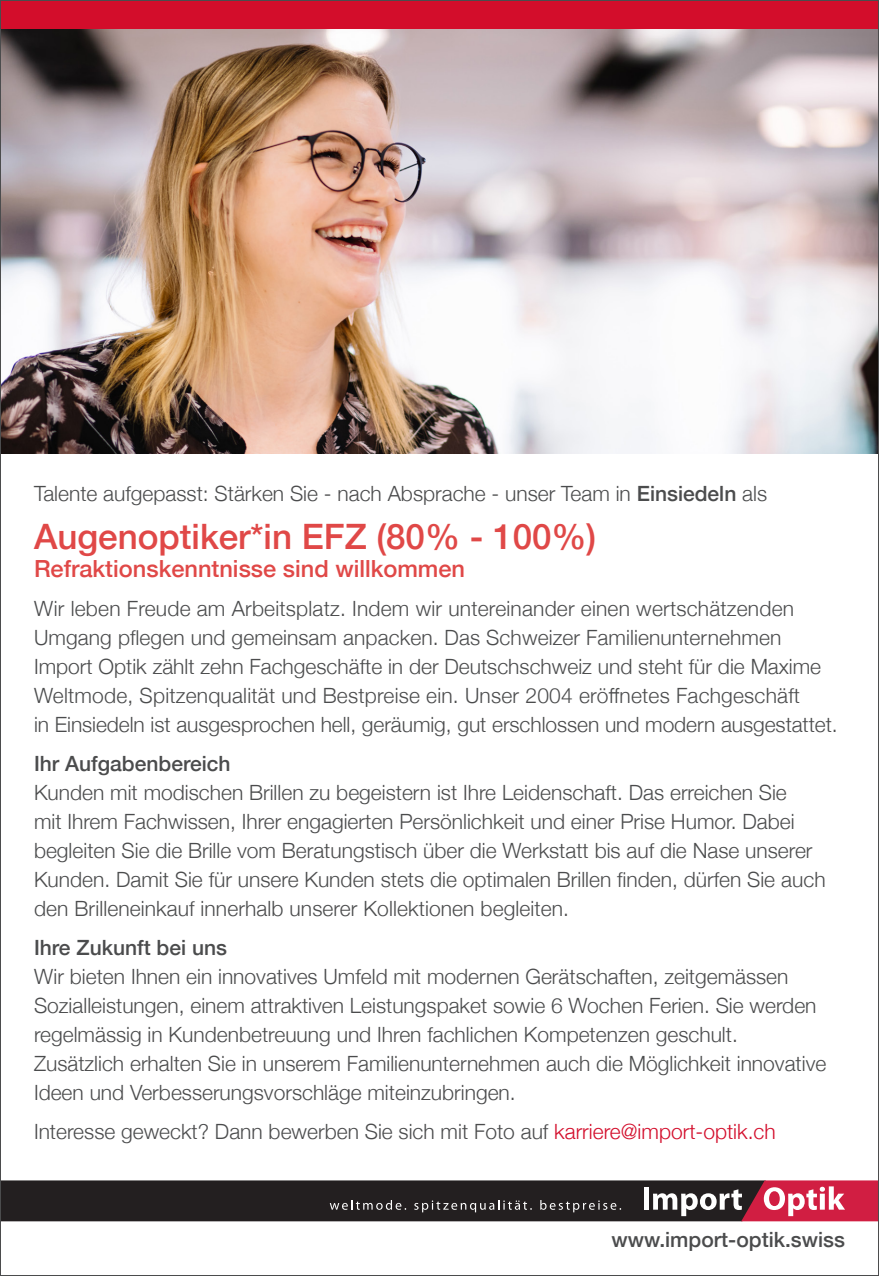
<style>
.page{position:relative;width:879px;height:1276px;background:#fff}
.page>*{position:absolute;margin:0;border:0;box-sizing:border-box;transform-origin:0 0}
.t1{font:500 35px "Helvetica Neue";color:#e04847}
.t2{font:500 23.6px "Helvetica Neue";color:#e04847}
.t3{font:300 21px/29px "Helvetica Neue";color:#4b4c4d}
.t4{font:500 21px "Helvetica Neue";color:#4b4c4d}
.s1{font-weight:500}
.s2{color:#d30d2b}
</style>
<div class="page">
<img style="left:2px;top:28px;width:875px;height:426px">
<div style="left:0;top:0;width:879px;height:28px;background:#d30d2b"></div>
<svg style="left:2px;top:1221px;width:875px;height:1px"></svg>
<svg style="left:2px;top:1180px;width:875px;height:41px;background:#483135"></svg>
<p class="t3" style="left:34px;top:477px;width:734px">Talente aufgepasst: Stärken Sie - nach Absprache - unser Team in <span class="s1">Einsiedeln</span> als</p>
<h1 class="t1" style="left:34px;top:508px;width:564px">Augenoptiker*in EFZ (80% - 100%)</h1>
<p class="t2" style="left:34px;top:549px;width:433px">Refraktionskenntnisse sind willkommen</p>
<p class="t3" style="left:34px;top:592px;width:805px">Wir leben Freude am Arbeitsplatz. Indem wir untereinander einen wertschätzenden -Umgang pflegen und gemeinsam anpacken. Das Schweizer Familienunternehmen -Import Optik zählt zehn Fachgeschäfte in der Deutschschweiz und steht für die Maxime -Weltmode, Spitzenqualität und Bestpreise ein. Unser 2004 eröffnetes Fachgeschäft<br>in Einsiedeln ist ausgesprochen hell, geräumig, gut erschlossen und modern ausgestattet.</p>
<p class="t4" style="left:34px;top:746px;width:198px">Ihr Aufgabenbereich</p>
<p class="t3" style="left:34px;top:776px;width:793px">Kunden mit modischen Brillen zu begeistern ist Ihre Leidenschaft. Das erreichen Sie<br>mit Ihrem Fachwissen, Ihrer engagierten Persönlichkeit und einer Prise Humor. Dabei -begleiten Sie die Brille vom Beratungstisch über die Werkstatt bis auf die Nase -unserer Kunden. -Damit Sie für unsere Kunden stets die optimalen Brillen finden, dürfen Sie auch den Brilleneinkauf innerhalb unserer Kollektionen begleiten.</p>
<p class="t4" style="left:34px;top:930px;width:194px">Ihre Zukunft bei uns</p>
<p class="t3" style="left:34px;top:960px;width:794px">Wir bieten Ihnen ein innovatives Umfeld mit modernen Gerätschaften, zeitgemässen Sozialleistungen, einem attraktiven Leistungspaket sowie 6 Wochen Ferien. Sie werden regelmässig in Kundenbetreuung und Ihren fachlichen Kompetenzen geschult.<br>Zusätzlich erhalten Sie in unserem Familienunternehmen auch die Möglichkeit innovative Ideen und Verbesserungsvorschläge miteinzubringen.</p>
<p class="t3" style="left:34px;top:1115px;width:743px">Interesse geweckt? Dann bewerben Sie sich mit Foto auf <span class="s2">karriere@import-optik.ch</span></p>
<p class="t4" style="left:611px;top:1223px;width:235px">www.import-optik.swiss</p>
</div>
